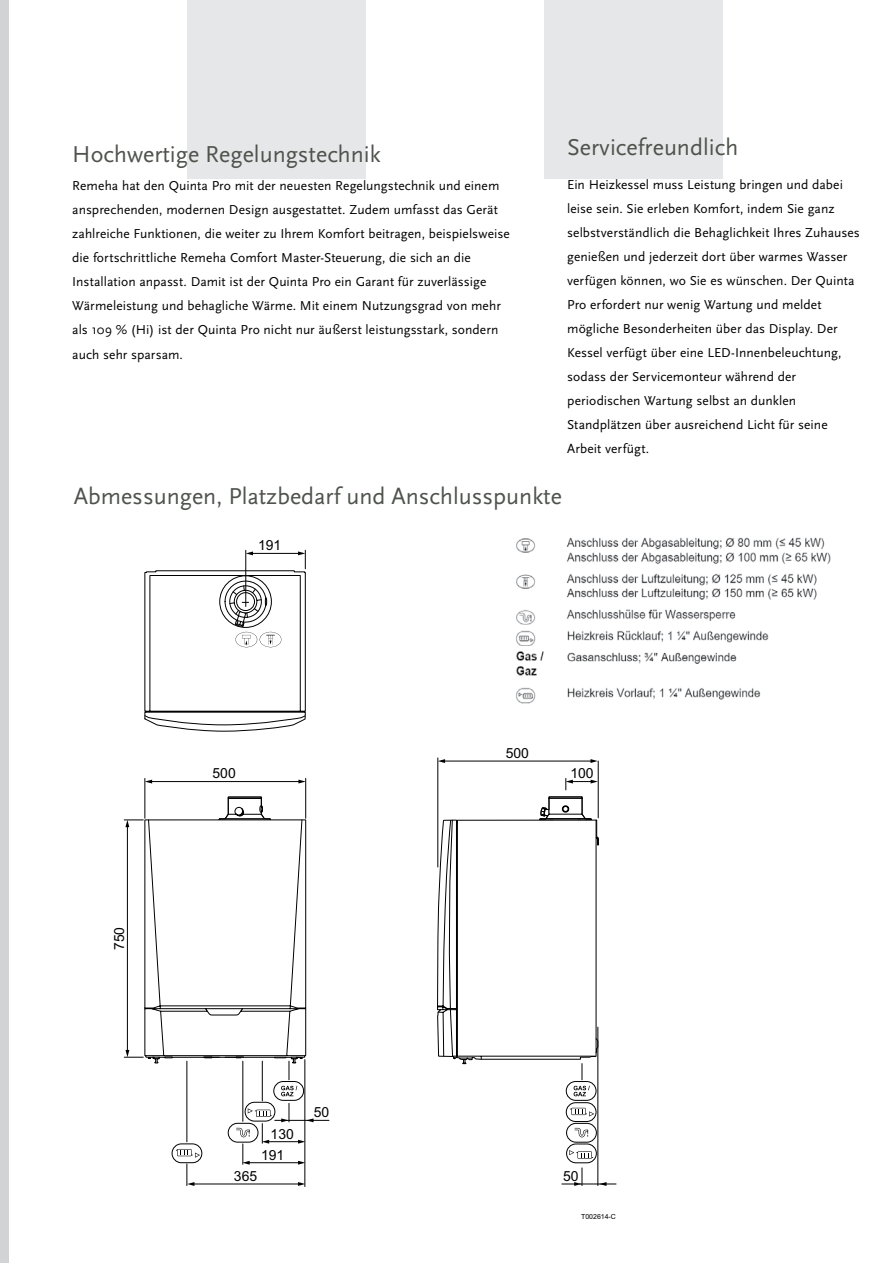
<style>
.page{position:relative;width:893px;height:1263px;background:#fff}
.page>*{position:absolute;margin:0;border:0;box-sizing:border-box;transform-origin:0 0}
.t1{font:24px "Scala Sans Pro";color:#4f534d}
.t2{font:13.95px/21px "Arial";color:#000}
.t3{font:13.5px/24px "Scala Sans Pro";letter-spacing:.005em;color:#000}
.t4{font:6.9px "Arial";color:#000}
</style>
<div class="page">
<div style="left:0;top:0;width:9px;height:1263px;background:#d1d3d4"></div>
<div style="left:187px;top:0;width:179px;height:179px;background:#e6e7e8"></div>
<div style="left:544px;top:0;width:179px;height:179px;background:#e6e7e8"></div>
<svg style="left:144px;top:550px;width:162px;height:182px"></svg>
<hr style="left:245px;top:550px;width:1px;height:56px;background:#000">
<hr style="left:305px;top:778px;width:1px;height:40px;background:#000">
<hr style="left:151px;top:781px;width:149px;height:1px;background:#000">
<svg style="left:298px;top:780px;width:8px;height:3px"></svg>
<svg style="left:146px;top:780px;width:6px;height:3px"></svg>
<hr style="left:145px;top:778px;width:1px;height:40px;background:#000">
<hr style="left:437px;top:758px;width:1px;height:109px;background:#000">
<hr style="left:444px;top:761px;width:148px;height:1px;background:#000">
<svg style="left:590px;top:759px;width:8px;height:4px"></svg>
<svg style="left:438px;top:759px;width:7px;height:4px"></svg>
<hr style="left:598px;top:761px;width:1px;height:57px;background:#000">
<svg style="left:565px;top:778px;width:33px;height:12px"></svg>
<hr style="left:579px;top:1183px;width:37px;height:1px;background:#000">
<svg style="left:599px;top:1182px;width:7px;height:4px"></svg>
<svg style="left:562px;top:1168px;width:21px;height:18px"></svg>
<svg style="left:437px;top:796px;width:162px;height:284px"></svg>
<hr style="left:597px;top:1027px;width:1px;height:158px;background:#000">
<svg style="left:570px;top:1108px;width:24px;height:8px"></svg>
<div style="left:566px;top:1102px;width:30px;height:20px;border:1px solid #000;border-radius:9px"></div>
<svg style="left:574px;top:1086px;width:16px;height:10px"></svg>
<div style="left:566px;top:1081px;width:30px;height:19px;border:1px solid #000;border-radius:9px"></div>
<svg style="left:569px;top:1150px;width:24px;height:9px"></svg>
<div style="left:566px;top:1144px;width:30px;height:19px;border:1px solid #000;border-radius:9px"></div>
<svg style="left:306px;top:1118px;width:23px;height:4px"></svg>
<hr style="left:275px;top:1120px;width:36px;height:1px;background:#000">
<svg style="left:281px;top:1103px;width:9px;height:19px"></svg>
<hr style="left:304px;top:1059px;width:1px;height:127px;background:#000">
<svg style="left:176px;top:1149px;width:24px;height:9px"></svg>
<div style="left:172px;top:1144px;width:30px;height:19px;border:1px solid #000;border-radius:9px"></div>
<svg style="left:124px;top:796px;width:183px;height:284px"></svg>
<hr style="left:267px;top:1141px;width:32px;height:1px;background:#000">
<svg style="left:298px;top:1140px;width:7px;height:3px"></svg>
<hr style="left:248px;top:1162px;width:51px;height:1px;background:#000">
<svg style="left:298px;top:1161px;width:7px;height:4px"></svg>
<svg style="left:262px;top:1123px;width:7px;height:21px"></svg>
<hr style="left:262px;top:1061px;width:1px;height:40px;background:#000">
<svg style="left:281px;top:1086px;width:16px;height:10px"></svg>
<div style="left:274px;top:1081px;width:30px;height:19px;border:1px solid #000;border-radius:9px"></div>
<hr style="left:192px;top:1183px;width:107px;height:1px;background:#000">
<svg style="left:298px;top:1182px;width:7px;height:4px"></svg>
<svg style="left:187px;top:1164px;width:7px;height:22px"></svg>
<hr style="left:187px;top:1061px;width:1px;height:81px;background:#000">
<svg style="left:248px;top:1108px;width:24px;height:9px"></svg>
<div style="left:245px;top:1102px;width:30px;height:19px;border:1px solid #000;border-radius:9px"></div>
<svg style="left:242px;top:1144px;width:8px;height:21px"></svg>
<hr style="left:242px;top:1061px;width:1px;height:60px;background:#000">
<svg style="left:236px;top:1128px;width:14px;height:9px"></svg>
<div style="left:228px;top:1123px;width:30px;height:19px;border:1px solid #000;border-radius:9px"></div>
<svg style="left:575px;top:1128px;width:13px;height:9px"></svg>
<div style="left:566px;top:1123px;width:30px;height:19px;border:1px solid #000;border-radius:9px"></div>
<img style="left:516px;top:537px;width:315px;height:167px">
<h1 class="t1" style="left:72px;top:140px;width:310px">Hochwertige Regelungstechnik</h1>
<p class="t3" style="left:72px;top:174px;width:439px">Remeha hat den Quinta Pro mit der neuesten Regelungstechnik und einem ansprechenden, modernen Design ausgestattet. Zudem umfasst das Gerät zahlreiche Funktionen, die weiter zu Ihrem Komfort beitragen, beispielsweise die fortschrittliche Remeha Comfort Master-Steuerung, die sich an die Installation anpasst. Damit ist der Quinta Pro ein Garant für zuverlässige Wärmeleistung und behagliche Wärme. Mit einem Nutzungsgrad von mehr als 109 % (Hi) ist der Quinta Pro nicht nur äußerst leistungsstark, sondern auch sehr sparsam.</p>
<h1 class="t1" style="left:567px;top:133px;width:173px">Servicefreundlich</h1>
<p class="t3" style="left:567px;top:173px;width:294px">Ein Heizkessel muss Leistung bringen und dabei leise sein. Sie erleben Komfort, indem Sie ganz selbstverständlich die Behaglichkeit Ihres Zuhauses genießen und jederzeit dort über warmes Wasser verfügen können, wo Sie es wünschen. Der Quinta Pro erfordert nur wenig Wartung und meldet mögliche Besonderheiten über das Display. Der Kessel verfügt über eine LED-Innenbeleuchtung, sodass der Servicemonteur während der periodischen Wartung selbst an dunklen Standplätzen über ausreichend Licht für seine Arbeit verfügt.</p>
<h1 class="t1" style="left:74px;top:481px;width:490px">Abmessungen, Platzbedarf und Anschlusspunkte</h1>
<p class="t2" style="left:109px;top:950px;width:25px;rotate:-90deg">750</p>
<p class="t2" style="left:258px;top:535px;width:25px">191</p>
<p class="t2" style="left:213px;top:763px;width:25px">500</p>
<p class="t2" style="left:261px;top:1123px;width:34px;text-indent:10px">130<br>191</p>
<p class="t2" style="left:234px;top:1165px;width:25px">365</p>
<p class="t2" style="left:314px;top:1102px;width:17px">50</p>
<p class="t2" style="left:506px;top:743px;width:25px">500</p>
<p class="t2" style="left:570px;top:763px;width:25px">100</p>
<p class="t2" style="left:563px;top:1165px;width:17px">50</p>
<p class="t4" style="left:581px;top:1212px;width:36px">T002614-C</p>
</div>
